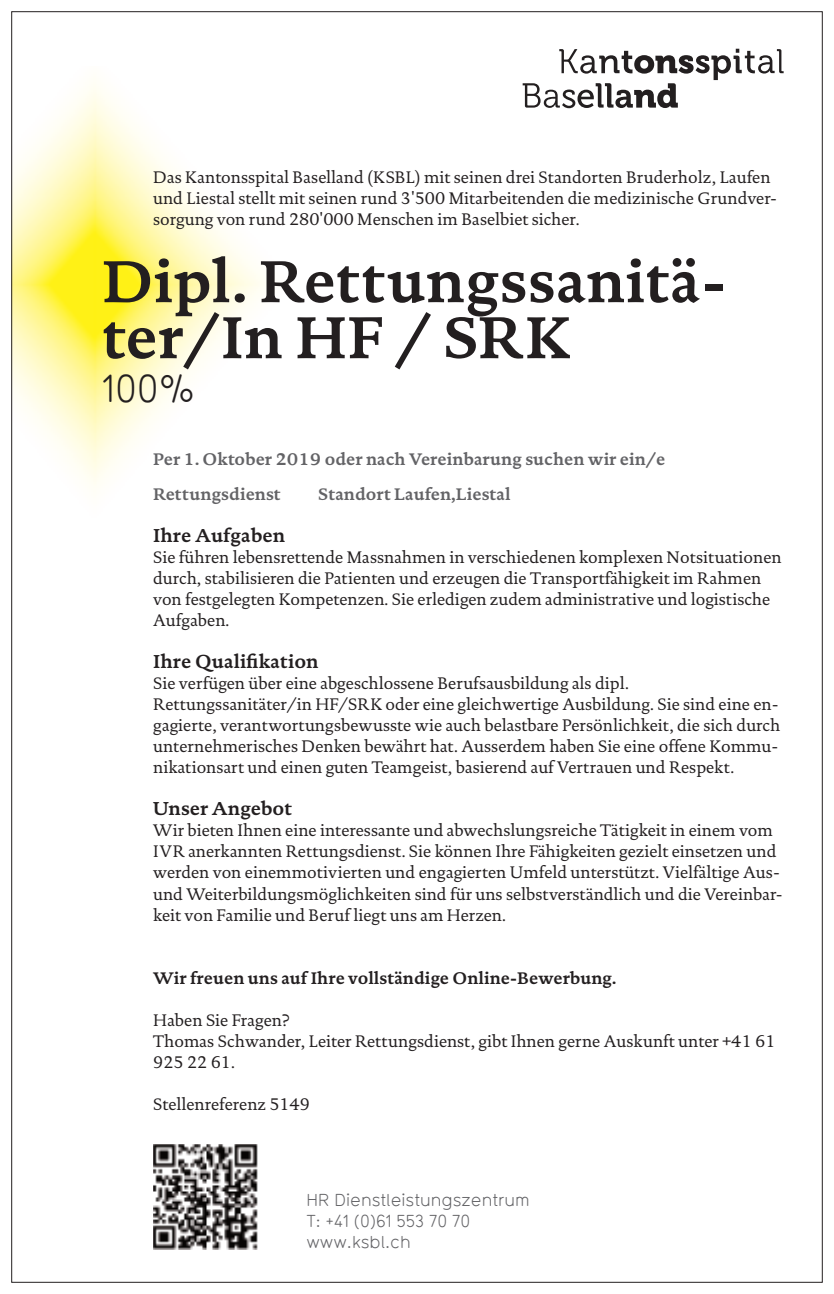
<style>
.page{position:relative;width:834px;height:1294px;background:#fff}
.page>*{position:absolute;margin:0;border:0;box-sizing:border-box;transform-origin:0 0}
.t1{font:700 60px/56px "DTL Documenta TOT";color:#231f20}
.t2{font:38px "Typ 1451";color:#231f20}
.t3{font:700 19px "DTL Documenta TOT";color:#231f20}
.t4{font:17px/21px "DTL Documenta TOT";color:#231f20}
.t5{font:700 17px/35px "DTL Documenta TOT";color:#636366}
.t6{font:17px/21px "Typ 1451";color:#636366}
.t7{font:700 17px "DTL Documenta TOT";color:#231f20}
</style>
<div class="page">
<img style="left:13px;top:84px;width:252px;height:402px">
<svg style="left:522px;top:49px;width:261px;height:59px"></svg>
<img style="left:153px;top:1144px;width:105px;height:105px">
<p class="t4" style="left:153px;top:167px;width:625px">Das Kantonsspital Baselland (KSBL) mit seinen drei Standorten Bruderholz, Laufen und Liestal stellt mit seinen rund 3'500 Mitarbeitenden die medizinische Grundver&shy;sorgung von rund 280'000 Menschen im Baselbiet sicher.</p>
<h1 class="t1" style="left:102px;top:253px;width:625px">Dipl. Rettungssanitä&shy;ter/In HF / SRK</h1>
<h2 class="t2" style="left:102px;top:364px;width:94px">100%</h2>
<p class="t5" style="left:153px;top:442px;width:513px">Per 1. Oktober 2019 oder nach Vereinbarung suchen wir ein/e<br>Rettungsdienst</p>
<p class="t5" style="left:318px;top:477px;width:194px">Standort Laufen,Liestal</p>
<p class="t3" style="left:153px;top:524px;width:133px">Ihre Aufgaben</p>
<p class="t4" style="left:153px;top:547px;width:630px">Sie führen lebensrettende Massnahmen in verschiedenen komplexen Notsituationen durch, stabilisieren die Patienten und erzeugen die Transportfähigkeit im Rahmen von festgelegten Kompetenzen. Sie erledigen zudem administrative und logistische Aufgaben.</p>
<p class="t3" style="left:153px;top:650px;width:167px">Ihre Qualifikation</p>
<p class="t4" style="left:153px;top:673px;width:628px">Sie verfügen über eine abgeschlossene Berufsausbildung als dipl.<br>Rettungssanitäter/in HF/SRK oder eine gleichwertige Ausbildung. Sie sind eine en&shy;gagierte, verantwortungsbewusste wie auch belastbare Persönlichkeit, die sich durch unternehmerisches Denken bewährt hat. Ausserdem haben Sie eine offene Kommu&shy;nikationsart und einen guten Teamgeist, basierend auf Vertrauen und Respekt.</p>
<p class="t3" style="left:153px;top:797px;width:140px">Unser Angebot</p>
<p class="t4" style="left:153px;top:820px;width:631px">Wir bieten Ihnen eine interessante und abwechslungsreiche Tätigkeit in einem vom IVR anerkannten Rettungsdienst. Sie können Ihre Fähigkeiten gezielt einsetzen und werden von einemmotivierten und engagierten Umfeld unterstützt. Vielfältige Aus&shy;und Weiterbildungsmöglichkeiten sind für uns selbstverständlich und die Vereinbar&shy;keit von Familie und Beruf liegt uns am Herzen.</p>
<p class="t7" style="left:153px;top:967px;width:464px">Wir freuen uns auf Ihre vollständige Online-Bewerbung.</p>
<p class="t4" style="left:153px;top:1009px;width:623px">Haben Sie Fragen?<br>Thomas Schwander, Leiter Rettungsdienst, gibt Ihnen gerne Auskunft unter +41 61<br>925 22 61.</p>
<p class="t4" style="left:153px;top:1093px;width:158px">Stellenreferenz 5149</p>
<p class="t6" style="left:306px;top:1188px;width:225px">HR Dienstleistungszentrum<br>T: +41 (0)61 553 70 70 www.ksbl.ch</p>
</div>
